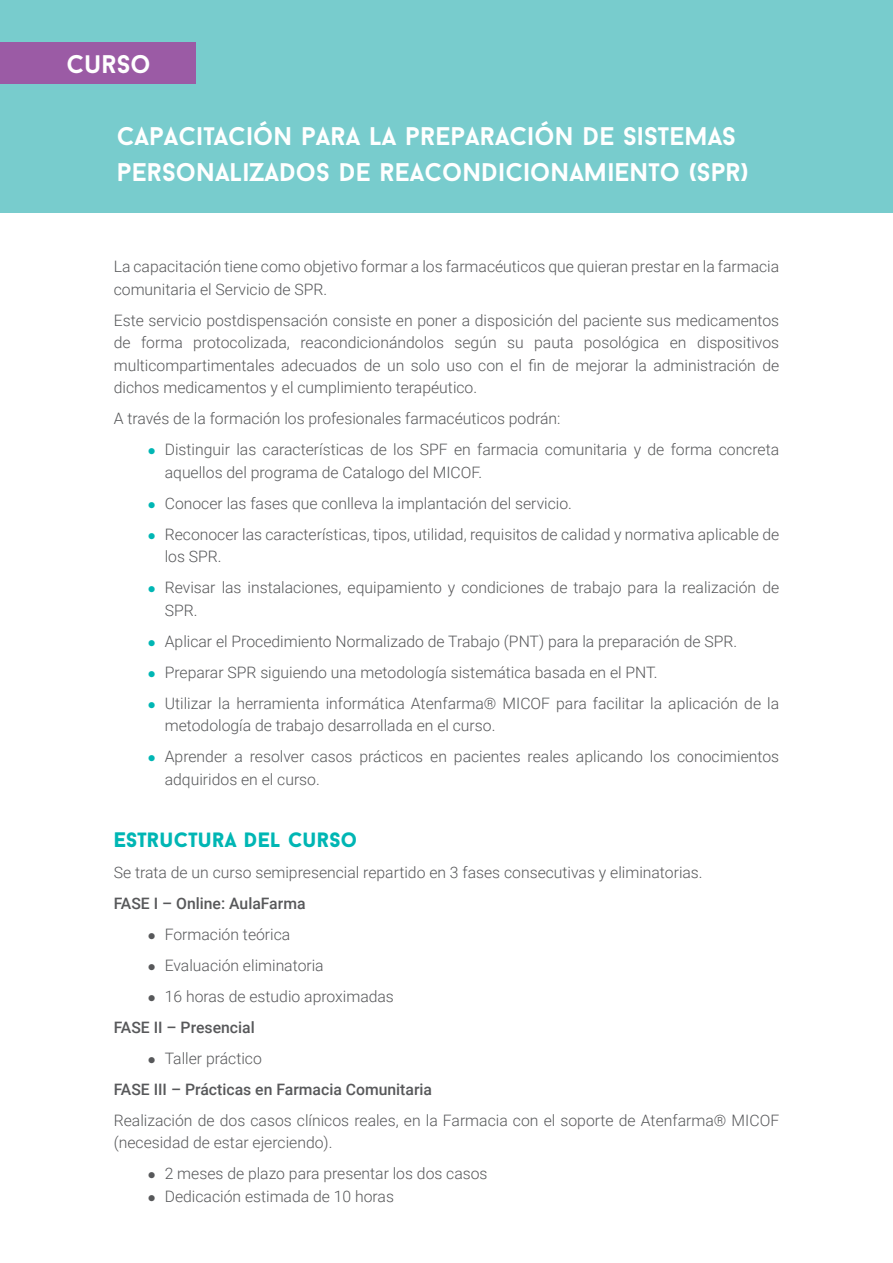
<style>
.page{position:relative;width:893px;height:1263px;background:#fff}
.page>*{position:absolute;margin:0;border:0;box-sizing:border-box;transform-origin:0 0}
.t1{font:700 25.5px/36px "Baron Neue";color:#fff}
.t2{font:900 21px "Baron Neue";color:#00b6b4}
.t3{font:300 15.75px/22.5px "Roboto";color:#57585a}
.t4{font:500 15.75px "Roboto";color:#57585a}
.s1{color:#00b6b4}
</style>
<div class="page">
<div style="left:0;top:0;width:893px;height:213px;background:#78cccd"></div>
<div style="left:0;top:43px;width:196px;height:41px;background:#9b5ba5"></div>
<p class="t1" style="left:66px;top:45px;width:86px">CURSO</p>
<p class="t1" style="left:117px;top:118px;width:633px">CAPACITACIÓN PARA LA PREPARACIÓN DE SISTEMAS<br>PERSONALIZADOS DE REACONDICIONAMIENTO (SPR)</p>
<p class="t3" style="left:114px;top:255px;width:667px">La capacitación tiene como objetivo formar a los farmacéuticos que quieran prestar en la farmacia comunitaria el Servicio de SPR.</p>
<p class="t3" style="left:114px;top:308px;width:667px;text-align:justify">Este servicio postdispensación consiste en poner a disposición del paciente sus medicamentos de forma protocolizada, reacondicionándolos según su pauta posológica en dispositivos multicompartimentales adecuados de un solo uso con el fin de mejorar la administración de dichos medicamentos y el cumplimiento terapéutico.</p>
<p class="t3" style="left:114px;top:407px;width:448px">A través de la formación los profesionales farmacéuticos podrán:</p>
<p class="t3" style="left:165px;top:438px;width:616px;text-indent:-17px"><span class="s1">●</span> Distinguir las características de los SPF en farmacia comunitaria y de forma concreta aquellos del programa de Catalogo del MICOF.</p>
<p class="t3" style="left:148px;top:491px;width:426px"><span class="s1">●</span> Conocer las fases que conlleva la implantación del servicio.</p>
<p class="t3" style="left:165px;top:522px;width:616px;text-indent:-17px"><span class="s1">●</span> Reconocer las características, tipos, utilidad, requisitos de calidad y normativa aplicable de los SPR.</p>
<p class="t3" style="left:165px;top:576px;width:616px;text-indent:-17px"><span class="s1">●</span> Revisar las instalaciones, equipamiento y condiciones de trabajo para la realización de<br>SPR.</p>
<p class="t3" style="left:148px;top:629px;width:591px"><span class="s1">●</span> Aplicar el Procedimiento Normalizado de Trabajo (PNT) para la preparación de SPR.</p>
<p class="t3" style="left:148px;top:660px;width:511px"><span class="s1">●</span> Preparar SPR siguiendo una metodología sistemática basada en el PNT.</p>
<p class="t3" style="left:165px;top:691px;width:616px;text-indent:-17px"><span class="s1">●</span> Utilizar la herramienta informática Atenfarma® MICOF para facilitar la aplicación de la metodología de trabajo desarrollada en el curso.</p>
<p class="t3" style="left:165px;top:745px;width:616px;text-indent:-17px"><span class="s1">●</span> Aprender a resolver casos prácticos en pacientes reales aplicando los conocimientos adquiridos en el curso.</p>
<p class="t2" style="left:114px;top:826px;width:245px">ESTRUCTURA DEL CURSO</p>
<p class="t3" style="left:114px;top:860px;width:590px">Se trata de un curso semipresencial repartido en 3 fases consecutivas y eliminatorias.</p>
<p class="t4" style="left:114px;top:892px;width:193px">FASE I – Online: AulaFarma</p>
<p class="t3" style="left:148px;top:922px;width:144px">● Formación teórica</p>
<p class="t3" style="left:148px;top:953px;width:177px">● Evaluación eliminatoria</p>
<p class="t3" style="left:148px;top:984px;width:248px">● 16 horas de estudio aproximadas</p>
<p class="t4" style="left:114px;top:1016px;width:142px">FASE II – Presencial</p>
<p class="t3" style="left:148px;top:1046px;width:116px">● Taller práctico</p>
<p class="t4" style="left:114px;top:1078px;width:320px">FASE III – Prácticas en Farmacia Comunitaria</p>
<p class="t3" style="left:114px;top:1108px;width:667px">Realización de dos casos clínicos reales, en la Farmacia con el soporte de Atenfarma® MICOF (necesidad de estar ejerciendo).</p>
<p class="t3" style="left:148px;top:1162px;width:341px">● 2 meses de plazo para presentar los dos casos</p>
<p class="t3" style="left:148px;top:1184px;width:248px">● Dedicación estimada de 10 horas</p>
</div>
